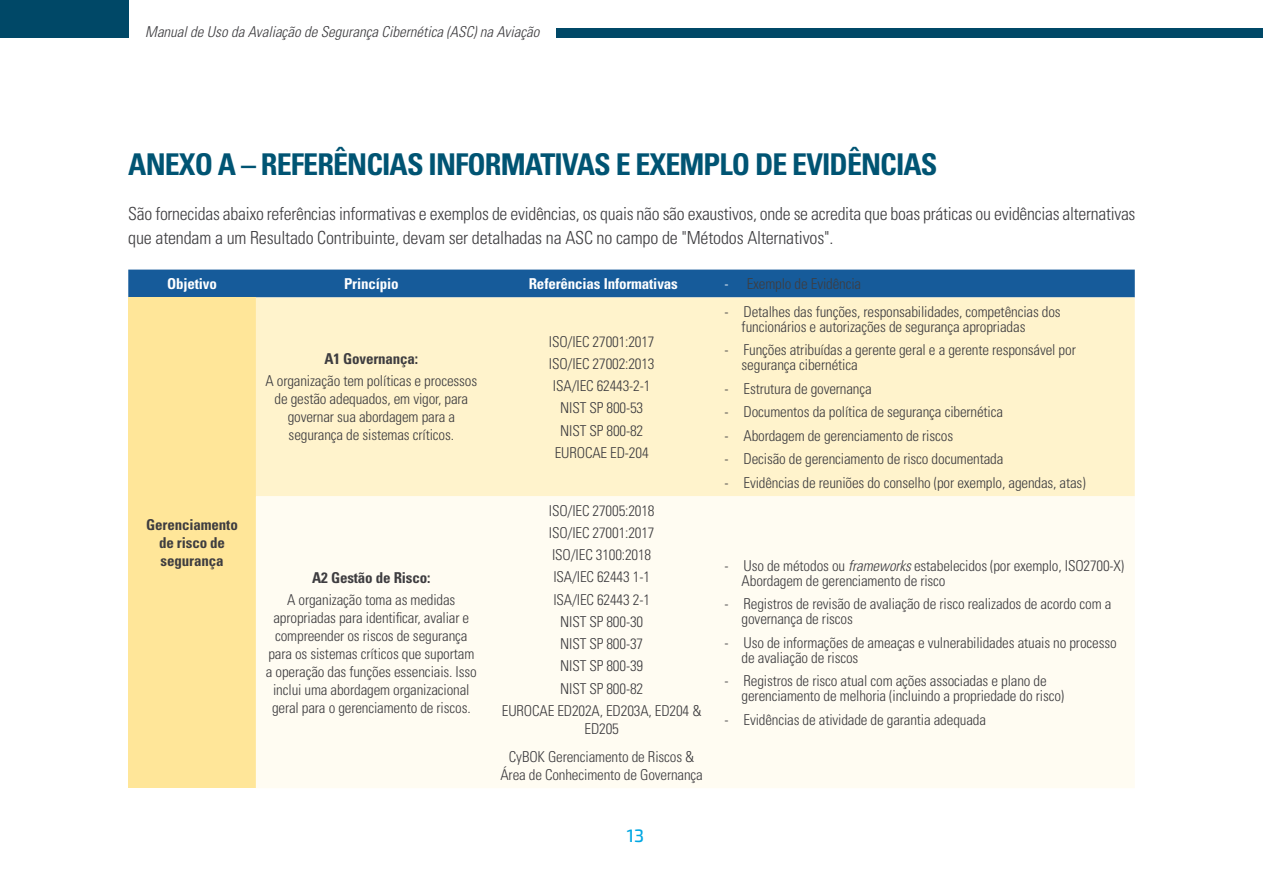
<style>
.page{position:relative;width:1263px;height:893px;background:#fff}
.page>*{position:absolute;margin:0;border:0;box-sizing:border-box;transform-origin:0 0}
.t1{font:700 condensed 30px "Univers LT Std";letter-spacing:-.03em;color:#005473}
.t2{font:300 condensed 18px/24px "Univers LT Std";letter-spacing:-.015em;color:#3e3d40}
.t3{font:500 18px "Exo 2";color:#00a7e3}
.t4{font:300 condensed 15px/22.2px "Univers LT Std";letter-spacing:-.01em;color:#3e3d40}
.t5{font:700 condensed 15px/18px "Univers LT Std";letter-spacing:-.01em;color:#3e3d40;text-align:center}
.t6{font:italic 300 condensed 15px "Univers LT Std";color:#3e3d40}
.t7{font:700 condensed 15px "Univers LT Std";letter-spacing:-.01em;color:#fff}
.s1{color:#fff}
.s2{font-style:italic}
</style>
<div class="page">
<div style="left:0;top:0;width:128px;height:38px;background:#004867"></div>
<div style="left:556px;top:29px;width:707px;height:9px;background:#004867"></div>
<div style="left:128px;top:270px;width:1007px;height:27px;background:#165b9a"></div>
<div style="left:128px;top:297px;width:128px;height:491px;background:#ffe699"></div>
<div style="left:256px;top:297px;width:879px;height:199px;background:#fff3cc"></div>
<div style="left:256px;top:496px;width:879px;height:292px;background:#fffcf2"></div>
<p class="t6" style="left:145px;top:23px;width:396px">Manual de Uso da Avaliação de Segurança Cibernética (ASC) na Aviação</p>
<h1 class="t1" style="left:128px;top:146px;width:811px">ANEXO A – REFERÊNCIAS INFORMATIVAS E EXEMPLO DE EVIDÊNCIAS</h1>
<p class="t2" style="left:128px;top:202px;width:1009px">São fornecidas abaixo referências informativas e exemplos de evidências, os quais não são exaustivos, onde se acredita que boas práticas ou evidências alternativas que atendam a um Resultado Contribuinte, devam ser detalhadas na ASC no campo de "Métodos Alternativos".</p>
<p class="t7" style="left:167px;top:274px;width:51px">Objetivo</p>
<p class="t7" style="left:344px;top:274px;width:56px">Princípio</p>
<p class="t7" style="left:529px;top:274px;width:151px">Referências Informativas</p>
<p class="t4" style="left:725px;top:273px;width:138px"><span class="s1">-</span> Exemplo de Evidência</p>
<p class="t5" style="left:146px;top:516px;width:93px">Gerenciamento de risco de segurança</p>
<p class="t5" style="left:324px;top:350px;width:95px">A1 Governança:</p>
<p class="t4" style="left:265px;top:372px;width:213px;line-height:18px;text-align:center">A organização tem políticas e processos de gestão adequados, em vigor, para governar sua abordagem para a segurança de sistemas críticos.</p>
<p class="t5" style="left:312px;top:568px;width:120px">A2 Gestão de Risco:</p>
<p class="t4" style="left:266px;top:590px;width:212px;line-height:18px;text-align:center">A organização toma as medidas apropriadas para identificar, avaliar e compreender os riscos de segurança para os sistemas críticos que suportam a operação das funções essenciais. Isso inclui uma abordagem organizacional geral para o gerenciamento de riscos.</p>
<p class="t4" style="left:549px;top:330px;width:107px;text-align:center">ISO/IEC 27001:2017<br>ISO/IEC 27002:2013<br>ISA/IEC 62443-2-1<br>NIST SP 800-53<br>NIST SP 800-82<br>EUROCAE ED-204</p>
<p class="t4" style="left:502px;top:499px;width:201px;text-align:center">ISO/IEC 27005:2018<br>ISO/IEC 27001:2017<br>ISO/IEC 3100:2018<br>ISA/IEC 62443 1-1<br>ISA/IEC 62443 2-1<br>NIST SP 800-30<br>NIST SP 800-37<br>NIST SP 800-39<br>NIST SP 800-82<br>EUROCAE ED202A, ED203A, ED204 &amp;</p>
<p class="t4" style="left:509px;top:715px;width:187px;line-height:27.6px;text-align:center">ED205<br>CyBOK Gerenciamento de Riscos &amp;</p>
<p class="t4" style="left:500px;top:763px;width:204px">Área de Conhecimento de Governança</p>
<p class="t3" style="left:627px;top:825px;width:19px">13</p>
<p class="t4" style="left:742px;top:304px;width:321px;line-height:15px;text-indent:-17px">- Detalhes das funções, responsabilidades, competências dos funcionários e autorizações de segurança apropriadas</p>
<p class="t4" style="left:742px;top:342px;width:336px;line-height:15px;text-indent:-17px">- Funções atribuídas a gerente geral e a gerente responsável por segurança cibernética</p>
<p class="t4" style="left:725px;top:377px;width:149px">- Estrutura de governança</p>
<p class="t4" style="left:725px;top:401px;width:280px">- Documentos da política de segurança cibernética</p>
<p class="t4" style="left:725px;top:424px;width:230px">- Abordagem de gerenciamento de riscos</p>
<p class="t4" style="left:725px;top:448px;width:280px">- Decisão de gerenciamento de risco documentada</p>
<p class="t4" style="left:725px;top:471px;width:362px">- Evidências de reuniões do conselho (por exemplo, agendas, atas)</p>
<p class="t4" style="left:742px;top:558px;width:384px;line-height:15px;text-indent:-17px">- Uso de métodos ou <span class="s2">frameworks</span> estabelecidos (por exemplo, ISO2700-X)<br>Abordagem de gerenciamento de risco</p>
<p class="t4" style="left:742px;top:596px;width:371px;line-height:15px;text-indent:-17px">- Registros de revisão de avaliação de risco realizados de acordo com a governança de riscos</p>
<p class="t4" style="left:742px;top:635px;width:377px;line-height:15px;text-indent:-17px">- Uso de informações de ameaças e vulnerabilidades atuais no processo de avaliação de riscos</p>
<p class="t4" style="left:742px;top:673px;width:324px;line-height:15px;text-indent:-17px">- Registros de risco atual com ações associadas e plano de gerenciamento de melhoria (incluindo a propriedade do risco)</p>
<p class="t4" style="left:725px;top:708px;width:263px">- Evidências de atividade de garantia adequada</p>
</div>
